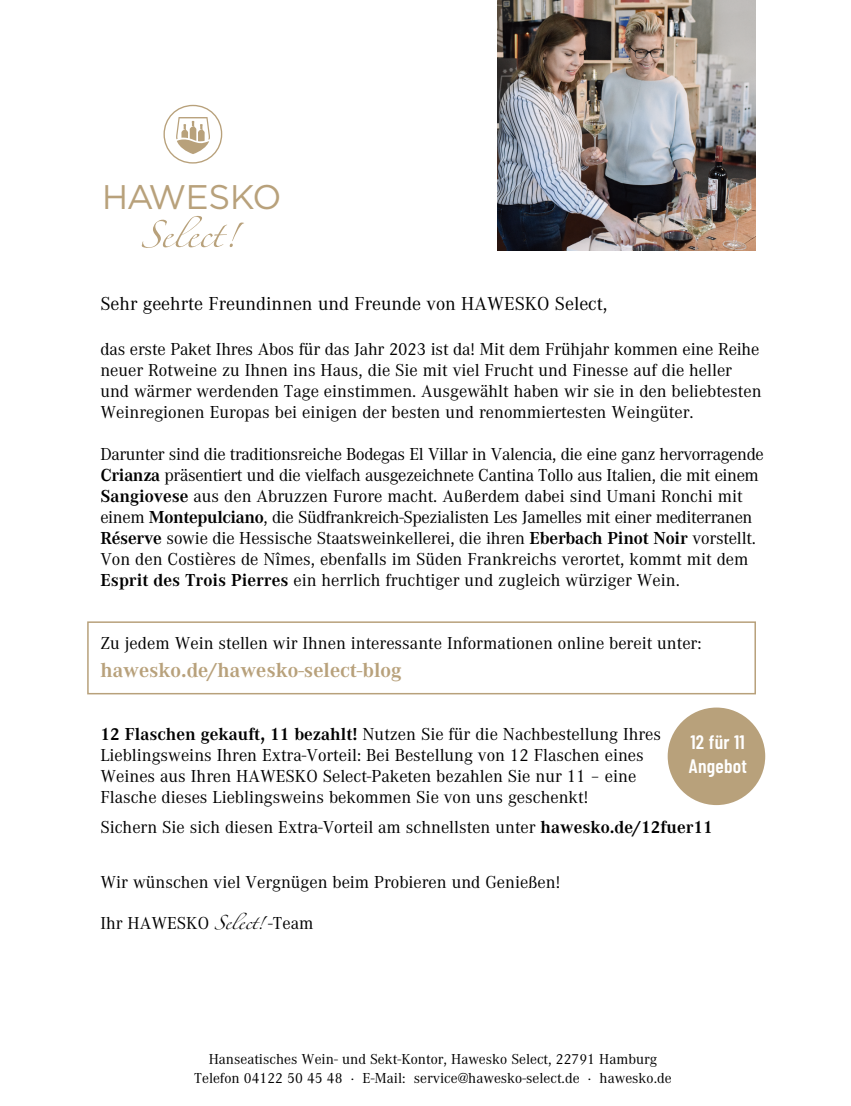
<style>
.page{position:relative;width:851px;height:1106px;background:#fff}
.page>*{position:absolute;margin:0;border:0;box-sizing:border-box;transform-origin:0 0}
.t1{font:34.05px "Gotham";letter-spacing:-.02em;color:#b8a17b}
.t2{font:700 21px "Corporate A";color:#b8a17b}
.t3{font:19.5px "Corporate A";color:#000}
.t4{font:600 19.5px/24px "Barlow Condensed";letter-spacing:.01em;color:#fff}
.t5{font:18px/21px "Corporate A";color:#000}
.t6{font:15px/19.5px "Corporate A";color:#000;text-align:center}
.s1{font-weight:700}
.s2{font-family:"Linotype Zapfino One";font-size:31.5px}
.s3{font-family:"Linotype Zapfino Three";font-size:31.5px}
</style>
<div class="page">
<svg style="left:176px;top:117px;width:34px;height:37px"></svg>
<svg style="left:142px;top:216px;width:102px;height:32px"></svg>
<div style="left:163px;top:105px;width:59px;height:59px;border:1px solid #b8a17b;border-radius:29px"></div>
<img style="left:497px;top:0;width:258px;height:251px">
<div style="left:87px;top:621px;width:668px;height:73px;border:2px solid #b8a17b"></div>
<div style="left:667px;top:707px;width:98px;height:98px;background:#b8a17b;border-radius:50%"></div>
<h1 class="t1" style="left:102px;top:175px;width:181px">HAWESKO</h1>
<p class="t3" style="left:100px;top:290px;width:508px">Sehr geehrte Freundinnen und Freunde von HAWESKO Select,</p>
<p class="t5" style="left:100px;top:337px;width:662px">das erste Paket Ihres Abos für das Jahr 2023 ist da! Mit dem Frühjahr kommen eine Reihe neuer Rotweine zu Ihnen ins Haus, die Sie mit viel Frucht und Finesse auf die heller und wärmer werdenden Tage einstimmen. Ausgewählt haben wir sie in den beliebtesten Weinregionen Europas bei einigen der besten und renommiertesten Weingüter.</p>
<p class="t5" style="left:100px;top:442px;width:664px">Darunter sind die traditionsreiche Bodegas El Villar in Valencia, die eine ganz hervorragende <span class="s1">Crianza</span> präsentiert und die vielfach ausgezeichnete Cantina Tollo aus Italien, die mit einem <span class="s1">Sangiovese</span> aus den Abruzzen Furore macht. Außerdem dabei sind Umani Ronchi mit einem <span class="s1">Montepulciano</span>, die Südfrankreich-Spezialisten Les Jamelles mit einer mediterranen <span class="s1">Réserve</span> sowie die Hessische Staatsweinkellerei, die ihren <span class="s1">Eberbach Pinot Noir</span> vorstellt.<br>Von den Costières de Nîmes, ebenfalls im Süden Frankreichs verortet, kommt mit dem <span class="s1">Esprit des Trois Pierres</span> ein herrlich fruchtiger und zugleich würziger Wein.</p>
<p class="t5" style="left:100px;top:631px;width:602px">Zu jedem Wein stellen wir Ihnen interessante Informationen online bereit unter:</p>
<p class="t2" style="left:100px;top:656px;width:302px">hawesko.de/hawesko-select-blog</p>
<p class="t5" style="left:100px;top:723px;width:562px"><span class="s1">12 Flaschen gekauft, 11 bezahlt!</span> Nutzen Sie für die Nachbestellung Ihres Lieblingsweins Ihren Extra-Vorteil: Bei Bestellung von 12 Flaschen eines Weines aus Ihren HAWESKO Select-Paketen bezahlen Sie nur 11 – eine Flasche dieses Lieblingsweins bekommen Sie von uns geschenkt!</p>
<p class="t5" style="left:100px;top:815px;width:614px">Sichern Sie sich diesen Extra-Vorteil am schnellsten unter <span class="s1">hawesko.de/12fuer11</span></p>
<p class="t5" style="left:100px;top:870px;width:461px">Wir wünschen viel Vergnügen beim Probieren und Genießen!</p>
<p class="t5" style="left:100px;top:911px;width:214px">Ihr HAWESKO <span class="s2">Se</span><span class="s3">l</span><span class="s2">ect!</span> -Team</p>
<p class="t4" style="left:688px;top:729px;width:60px">12 für 11<br>Angebot</p>
<p class="t6" style="left:194px;top:1048px;width:479px">Hanseatisches Wein- und Sekt-Kontor, Hawesko Select, 22791 Hamburg<br>Telefon 04122 50 45 48 · E-Mail: service@hawesko-select.de · hawesko.de</p>
</div>
